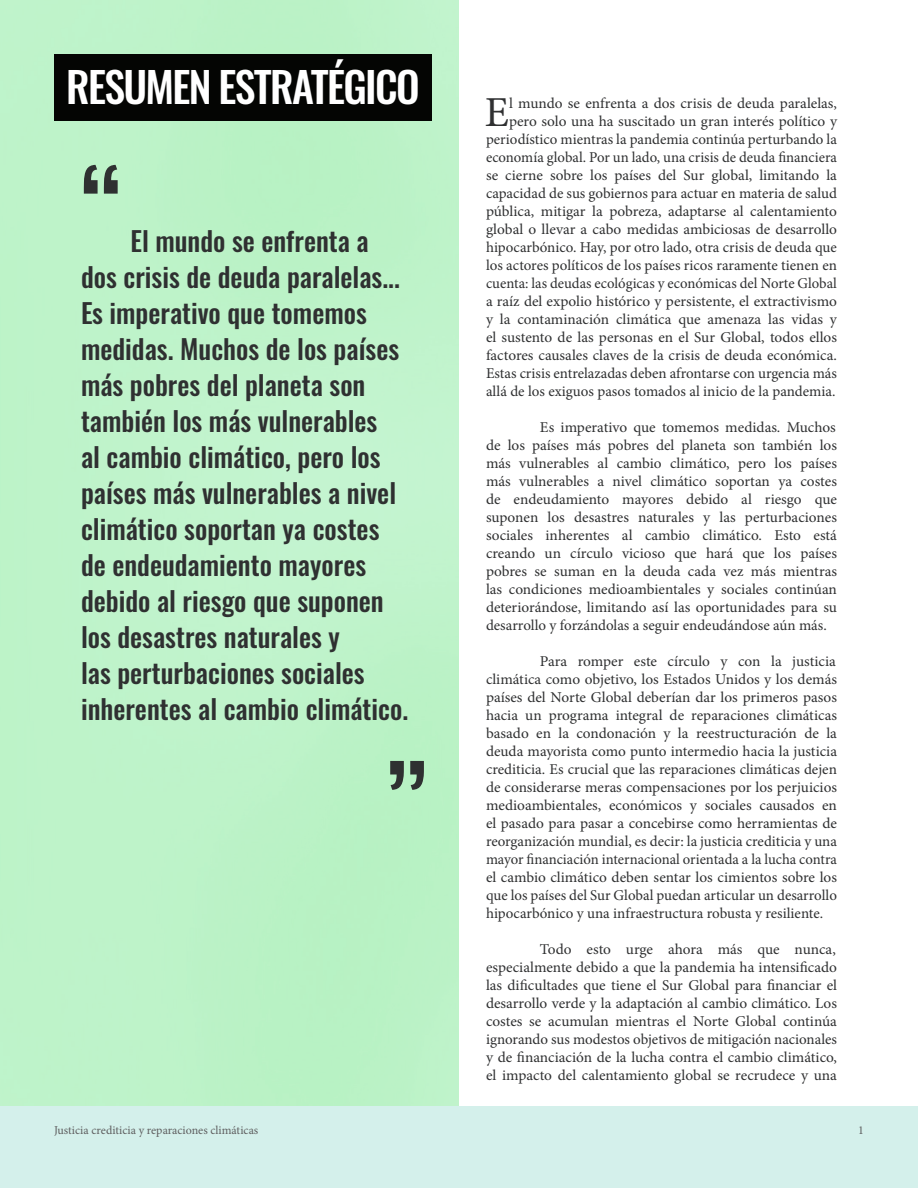
<style>
.page{position:relative;width:918px;height:1188px;background:#fff}
.page>*{position:absolute;margin:0;border:0;box-sizing:border-box;transform-origin:0 0}
.CALL_OUT{font:500 105px "Oswald";color:#2f3031}
.t1{font:42.75px "Minion Pro";color:#2f3031}
.TITLE_SUPER__white{font:500 42px "Oswald";letter-spacing:-.04em;color:#fff}
.CALL_OUT-2{font:500 27px/36px "Oswald";color:#2f3031}
.t2{font:15px/18px "Minion Pro";color:#2f3031;text-align:justify}
.PAGE{font:12px "Minion Pro";color:#5e5e5f}
</style>
<div class="page">
<div style="left:54px;top:54px;width:378px;height:67px;background:#040503"></div>
<div style="left:0;top:1107px;width:918px;height:81px;background:#d4f0eb"></div>
<p class="TITLE_SUPER__white" style="left:66px;top:65px;width:355px">RESUMEN ESTRATÉGICO</p>
<p class="CALL_OUT" style="left:81px;top:154px;width:44px">“</p>
<p class="CALL_OUT-2" style="left:81px;top:225px;width:329px;text-indent:50px">El mundo se enfrenta a dos crisis de deuda paralelas...<br>Es imperativo que tomemos medidas. Muchos de los países más pobres del planeta son también los más vulnerables<br>al cambio climático, pero los países más vulnerables a nivel climático soportan ya costes de endeudamiento mayores debido al riesgo que suponen los desastres naturales y<br>las perturbaciones sociales inherentes al cambio climático.</p>
<p class="CALL_OUT" style="left:384px;top:748px;width:44px">”</p>
<p class="t2" style="left:486px;top:94px;width:353px;text-align:right">l mundo se enfrenta a dos crisis de deuda paralelas, pero solo una ha suscitado un gran interés político y periodístico mientras la pandemia continúa perturbando la economía global. Por un lado, una crisis de deuda financiera se cierne sobre los países del Sur global, limitando la capacidad de sus gobiernos para actuar en materia de salud pública, mitigar la pobreza, adaptarse al calentamiento global o llevar a cabo medidas ambiciosas de desarrollo hipocarbónico. Hay, por otro lado, otra crisis de deuda que los actores políticos de los países ricos raramente tienen en cuenta: las deudas ecológicas y económicas del Norte Global a raíz del expolio histórico y persistente, el extractivismo y la contaminación climática que amenaza las vidas y el sustento de las personas en el Sur Global, todos ellos factores causales claves de la crisis de deuda económica.<br>Estas crisis entrelazadas deben afrontarse con urgencia más allá de los exiguos pasos tomados al inicio de la pandemia.</p>
<p class="t2" style="left:486px;top:418px;width:353px;text-indent:54px">Es imperativo que tomemos medidas. Muchos de los países más pobres del planeta son también los más vulnerables al cambio climático, pero los países más vulnerables a nivel climático soportan ya costes de endeudamiento mayores debido al riesgo que suponen los desastres naturales y las perturbaciones sociales inherentes al cambio climático. Esto está creando un círculo vicioso que hará que los países pobres se suman en la deuda cada vez más mientras las condiciones medioambientales y sociales continúan deteriorándose, limitando así las oportunidades para su desarrollo y forzándolas a seguir endeudándose aún más.</p>
<p class="t2" style="left:486px;top:652px;width:353px;text-indent:54px">Para romper este círculo y con la justicia climática como objetivo, los Estados Unidos y los demás países del Norte Global deberían dar los primeros pasos hacia un programa integral de reparaciones climáticas basado en la condonación y la reestructuración de la deuda mayorista como punto intermedio hacia la justicia crediticia. Es crucial que las reparaciones climáticas dejen de considerarse meras compensaciones por los perjuicios medioambientales, económicos y sociales causados en el pasado para pasar a concebirse como herramientas de reorganización mundial, es decir: la justicia crediticia y una mayor financiación internacional orientada a la lucha contra el cambio climático deben sentar los cimientos sobre los que los países del Sur Global puedan articular un desarrollo hipocarbónico y una infraestructura robusta y resiliente.</p>
<p class="t2" style="left:486px;top:940px;width:353px;text-indent:54px">Todo esto urge ahora más que nunca, especialmente debido a que la pandemia ha intensificado las dificultades que tiene el Sur Global para financiar el desarrollo verde y la adaptación al cambio climático. Los costes se acumulan mientras el Norte Global continúa ignorando sus modestos objetivos de mitigación nacionales y de financiación de la lucha contra el cambio climático, el impacto del calentamiento global se recrudece y una</p>
<p class="t1" style="left:485px;top:84px;width:26px">E</p>
<p class="PAGE" style="left:54px;top:1122px;width:206px">Justicia crediticia y reparaciones climáticas</p>
<p class="PAGE" style="left:858px;top:1122px;width:7px">1</p>
</div>
